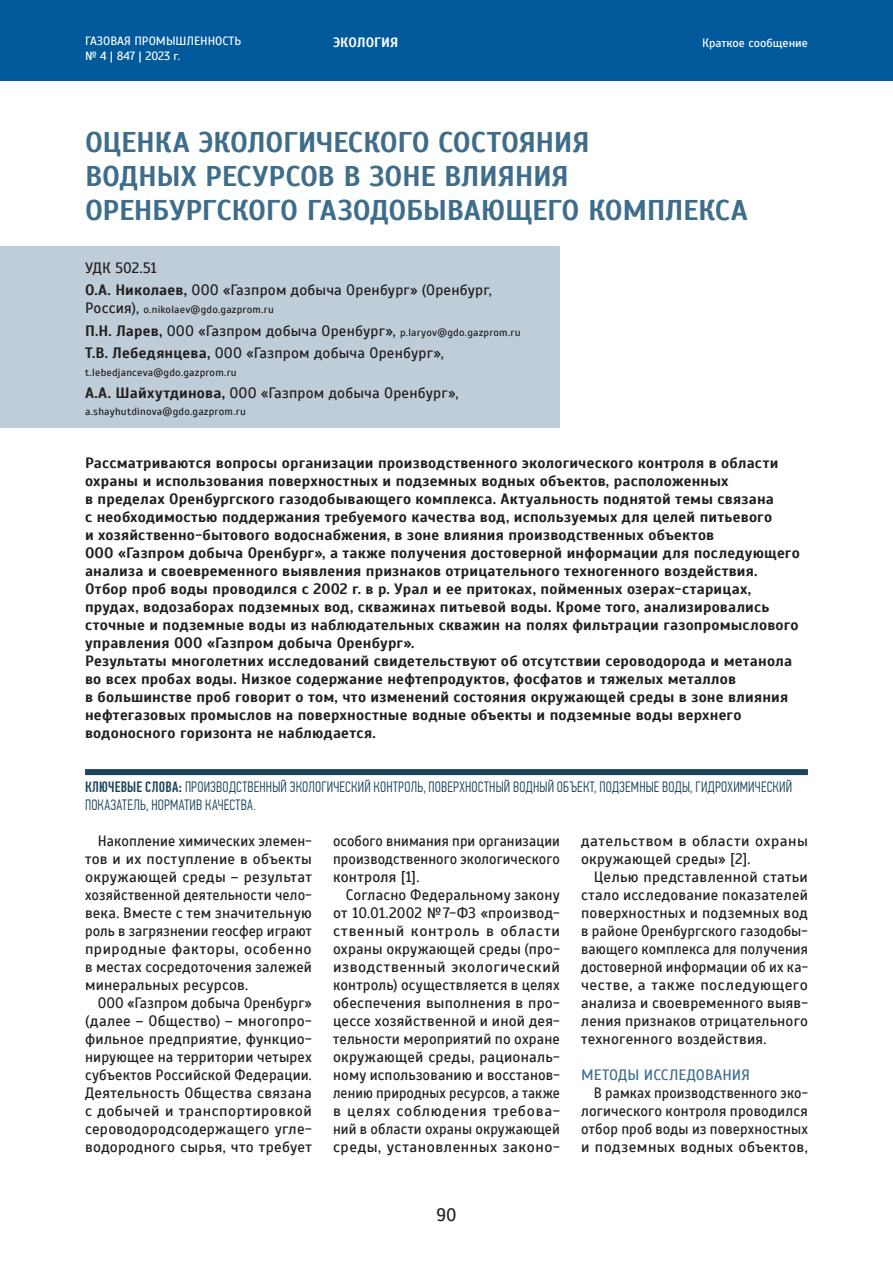
<style>
.page{position:relative;width:893px;height:1263px;background:#fff}
.page>*{position:absolute;margin:0;border:0;box-sizing:border-box;transform-origin:0 0}
.zag{font:700 28.5px/34.2px "Scada";letter-spacing:-.015em;color:#3e6d8b}
.t1{font:18px "Scada";color:#231f20}
.vrez{font:700 15px/18px "Scada";letter-spacing:.015em;color:#231f20}
.text-main{font:15px/18px "Scada";letter-spacing:.015em;color:#231f20;text-align:justify}
.text-main-2{font:15px/18px "Scada";letter-spacing:.015em;color:#231f20;text-align:justify;scale:.96 1}
.text-main-3{font:15px/18px "Scada";letter-spacing:.015em;color:#231f20;text-align:justify;scale:.95 1}
.avtor{font:15px "Scada";letter-spacing:.01em;color:#231f20}
.kluch_slova{font:300 15px/18px "PF Din Text Comp Pro";letter-spacing:.015em;color:#1c455c}
.text-main-4{font:15px/18px "Scada";letter-spacing:.015em;color:#231f20;text-align:justify;scale:.93 1}
.text-main-5{font:15px/18px "Scada";letter-spacing:.015em;color:#231f20;text-align:justify;scale:.94 1}
.podzag_нов{font:15px "Scada";letter-spacing:.005em;color:#3e6d8b}
.t2{font:700 13.5px "Scada";color:#fff}
.t3{font:12px/14.4px "Scada";color:#fff}
.avtor-2{font:10.5px "Scada";letter-spacing:.02em;color:#231f20}
.s1{font-weight:700}
.s2{font-size:15px}
.s3{font-size:10.5px}
.s4{font-weight:500}
</style>
<div class="page">
<div style="left:0;top:0;width:893px;height:81px;background:#00599b"></div>
<div style="left:85px;top:769px;width:723px;height:6px;background:#1c455c"></div>
<div style="left:0;top:247px;width:560px;height:181px;background:#becdd7"></div>
<p class="t3" style="left:85px;top:34px;width:158px">ГАЗОВАЯ ПРОМЫШЛЕННОСТЬ № 4 | 847 | 2023 г.</p>
<p class="t2" style="left:333px;top:34px;width:67px">ЭКОЛОГИЯ</p>
<p class="t3" style="left:702px;top:36px;width:107px">Краткое сообщение</p>
<p class="zag" style="left:85px;top:125px;width:664px">ОЦЕНКА ЭКОЛОГИЧЕСКОГО СОСТОЯНИЯ<br>ВОДНЫХ РЕСУРСОВ В ЗОНЕ ВЛИЯНИЯ<br>ОРЕНБУРГСКОГО ГАЗОДОБЫВАЮЩЕГО КОМПЛЕКСА</p>
<p class="avtor" style="left:85px;top:259px;width:73px">УДК 502.51</p>
<p class="avtor" style="left:85px;top:281px;width:408px"><span class="s1">О.А. Николаев,</span> ООО «Газпром добыча Оренбург» (Оренбург,</p>
<p class="avtor-2" style="left:85px;top:304px;width:190px"><span class="s2">Россия),</span> o.nikolaev@gdo.gazprom.ru</p>
<p class="avtor" style="left:85px;top:322px;width:437px"><span class="s1">П.Н. Ларев,</span> ООО «Газпром добыча Оренбург», <span class="s3">p.laryov@gdo.gazprom.ru</span></p>
<p class="avtor" style="left:85px;top:344px;width:360px"><span class="s1">Т.В. Лебедянцева,</span> ООО «Газпром добыча Оренбург»,</p>
<p class="avtor-2" style="left:85px;top:366px;width:153px">t.lebedjanceva@gdo.gazprom.ru</p>
<p class="avtor" style="left:85px;top:384px;width:375px"><span class="s1">А.А. Шайхутдинова,</span> ООО «Газпром добыча Оренбург»,</p>
<p class="avtor-2" style="left:85px;top:405px;width:162px">a.shayhutdinova@gdo.gazprom.ru</p>
<p class="vrez" style="left:85px;top:454px;width:716px">Рассматриваются вопросы организации производственного экологического контроля в области охраны и использования поверхностных и подземных водных объектов, расположенных<br>в пределах Оренбургского газодобывающего комплекса. Актуальность поднятой темы связана<br>с необходимостью поддержания требуемого качества вод, используемых для целей питьевого<br>и хозяйственно-бытового водоснабжения, в зоне влияния производственных объектов<br>ООО «Газпром добыча Оренбург», а также получения достоверной информации для последующего анализа и своевременного выявления признаков отрицательного техногенного воздействия.</p>
<p class="vrez" style="left:85px;top:580px;width:715px">Отбор проб воды проводился с 2002 г. в р. Урал и ее притоках, пойменных озерах-старицах, прудах, водозаборах подземных вод, скважинах питьевой воды. Кроме того, анализировались сточные и подземные воды из наблюдательных скважин на полях фильтрации газопромыслового управления ООО «Газпром добыча Оренбург».</p>
<p class="vrez" style="left:85px;top:652px;width:709px">Результаты многолетних исследований свидетельствуют об отсутствии сероводорода и метанола во всех пробах воды. Низкое содержание нефтепродуктов, фосфатов и тяжелых металлов<br>в большинстве проб говорит о том, что изменений состояния окружающей среды в зоне влияния нефтегазовых промыслов на поверхностные водные объекты и подземные воды верхнего водоносного горизонта не наблюдается.</p>
<p class="kluch_slova" style="left:85px;top:778px;width:709px"><span class="s4">КЛЮЧЕВЫЕ СЛОВА:</span> ПРОИЗВОДСТВЕННЫЙ ЭКОЛОГИЧЕСКИЙ КОНТРОЛЬ, ПОВЕРХНОСТНЫЙ ВОДНЫЙ ОБЪЕКТ, ПОДЗЕМНЫЕ ВОДЫ, ГИДРОХИМИЧЕСКИЙ<br>ПОКАЗАТЕЛЬ, НОРМАТИВ КАЧЕСТВА.</p>
<p class="text-main-3" style="left:85px;top:832px;width:240px;text-indent:13px">Накопление химических элемен&shy;тов и их поступление в объекты окружающей среды – результат хозяйственной деятельности чело&shy;века. Вместе с тем значительную роль в загрязнении геосфер играют природные факторы, особенно в местах сосредоточения залежей минеральных ресурсов.</p>
<p class="text-main-2" style="left:85px;top:994px;width:238px;text-indent:13px">ООО «Газпром добыча Оренбург» (далее – Общество) – многопро&shy;фильное предприятие, функцио&shy;нирующее на территории четырех субъектов Российской Федерации.<br>Деятельность Общества связана с добычей и транспортировкой сероводородсодержащего угле&shy;водородного сырья, что требует</p>
<p class="text-main-5" style="left:333px;top:832px;width:243px">особого внимания при организации производственного экологического контроля [1].</p>
<p class="text-main" style="left:333px;top:886px;width:228px;text-indent:13px">Согласно Федеральному закону от 10.01.2002 №7‑ФЗ «производ&shy;ственный контроль в области охраны окружающей среды (про&shy;изводственный экологический контроль) осуществляется в целях обеспечения выполнения в про&shy;цессе хозяйственной и иной дея&shy;тельности мероприятий по охране окружающей среды, рациональ&shy;ному использованию и восстанов&shy;лению природных ресурсов, а также в целях соблюдения требова&shy;ний в области охраны окружающей среды, установленных законо-</p>
<p class="t1" style="left:436px;top:1204px;width:22px">90</p>
<p class="text-main" style="left:581px;top:832px;width:228px">дательством в области охраны окружающей среды» [2].</p>
<p class="text-main" style="left:581px;top:868px;width:228px;text-indent:13px">Целью представленной статьи стало исследование показателей поверхностных и подземных вод в районе Оренбургского газодобы&shy;вающего комплекса для получения достоверной информации об их ка&shy;честве, а также последующего анализа и своевременного выяв&shy;ления признаков отрицательного техногенного воздействия.</p>
<p class="podzag_нов" style="left:581px;top:1066px;width:170px">МЕТОДЫ ИССЛЕДОВАНИЯ</p>
<p class="text-main-4" style="left:581px;top:1084px;width:245px;text-indent:13px">В рамках производственного эко&shy;логического контроля проводился отбор проб воды из поверхностных и подземных водных объектов,</p>
</div>
